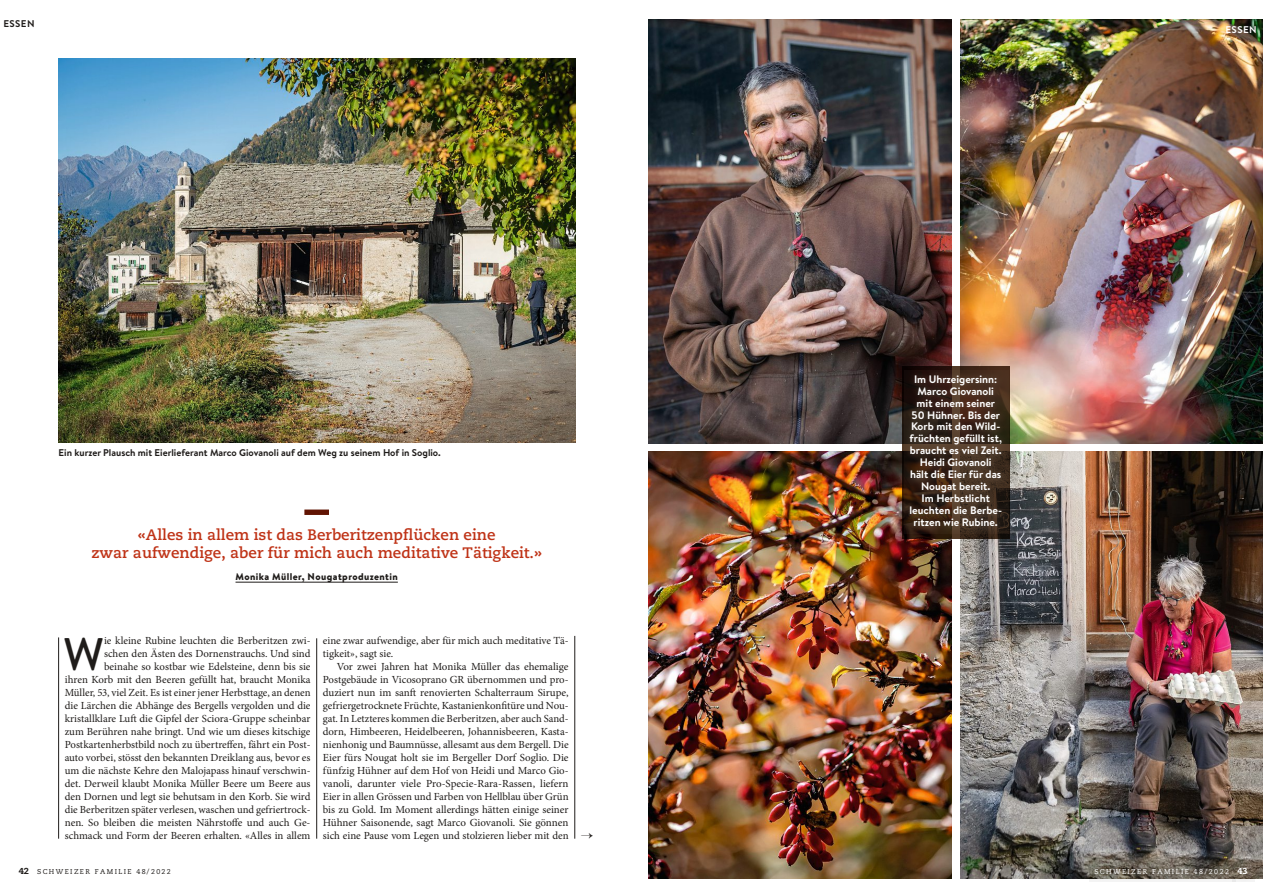
<style>
.page{position:relative;width:1263px;height:893px;background:#fff}
.page>*{position:absolute;margin:0;border:0;box-sizing:border-box;transform-origin:0 0}
.t1{font:45.6px "Brandon Text Medium OV CJXZWK";color:#1f1c1a}
.t2{font:15.15px/18.5px "Caecilia Bold OV CJXZWI";letter-spacing:.005em;color:#bf3317;text-align:center}
.t3{font:10.8px/13px "Minion Pro Regular OV CJXZWH";color:#1f1c1a;text-align:right}
.t4{font:10.8px/11.9px "Brandon Text Bold OV CJXZWD";color:#fff;text-align:center}
.t5{font:9.75px "Brandon Text Bold OV CJXZWD";color:#1f1c1a}
.t6{font:9.75px "Brandon Text Black OV CJXZWJ";letter-spacing:.045em;color:#1f1c1a}
.t7{font:9.75px "Brandon Grotesque Bold OV CJXZWB";letter-spacing:.04em;color:#fff}
.t8{font:9.75px "Brandon Grotesque Bold OV CJXZWB";letter-spacing:.04em;color:#1f1c1a}
.t9{font:7.05px "Caecilia Roman OV CJXZWE";letter-spacing:.2em;color:#1f1c1a}
.t10{font:7.05px "Caecilia Roman OV CJXZWE";letter-spacing:.2em;color:#fff}
.s1{font-family:"Caecilia Heavy OV CJXZWF";font-size:8.7px}
</style>
<div class="page">
<img style="left:960px;top:452px;width:303px;height:427px">
<img style="left:648px;top:20px;width:303px;height:424px">
<img style="left:648px;top:452px;width:303px;height:427px">
<img style="left:960px;top:20px;width:303px;height:424px">
<img style="left:59px;top:58px;width:517px;height:384px">
<svg style="left:902px;top:366px;width:107px;height:172px"></svg>
<hr style="left:574px;top:636px;width:1px;height:203px;background:#1f1c1a">
<hr style="left:316px;top:638px;width:1px;height:201px;background:#1f1c1a">
<hr style="left:58px;top:637px;width:1px;height:202px;background:#1f1c1a">
<hr style="left:235px;top:582px;width:163px;height:1px;background:#1f1c1a">
<div style="left:304px;top:509px;width:25px;height:6px;background:#611403"></div>
<div style="left:904px;top:370px;width:105px;height:164px;background:#85705c;opacity:.75"></div>
<div style="left:1232px;top:862px;width:22px;height:20px;background:#1f1c1a;opacity:.45"></div>
<div style="left:1089px;top:863px;width:147px;height:19px;background:#1f1c1a;opacity:.45"></div>
<p class="t8" style="left:3px;top:17px;width:33px">ESSEN</p>
<p class="t5" style="left:59px;top:446px;width:384px">Ein kurzer Plausch mit Eierlieferant Marco Giovanoli auf dem Weg zu seinem Hof in Soglio.</p>
<p class="t2" style="left:91px;top:525px;width:452px">«Alles in allem ist das Berberitzenpflücken eine<br>zwar aufwendige, aber für mich auch meditative Tätigkeit.»</p>
<p class="t6" style="left:235px;top:570px;width:164px">Monika Müller, Nougatproduzentin</p>
<p class="t4" style="left:909px;top:373px;width:94px">Im Uhrzeigersinn:<br>Marco Giovanoli mit einem seiner<br>50 Hühner. Bis der<br>Korb mit den Wild&shy;früchten gefüllt ist, braucht es viel Zeit.<br>Heidi Giovanoli<br>hält die Eier für das<br>Nougat bereit.<br>Im Herbstlicht leuchten die Berbe&shy;ritzen wie Rubine.</p>
<p class="t7" style="left:1225px;top:23px;width:33px">ESSEN</p>
<p class="t3" style="left:65px;top:634px;width:247px">ie kleine Rubine leuchten die Berberitzen zwi-<br>schen den Ästen des Dornenstrauchs. Und sind<br>beinahe so kostbar wie Edelsteine, denn bis sie<br>ihren Korb mit den Beeren gefüllt hat, braucht Monika Müller, 53, viel Zeit. Es ist einer jener Herbsttage, an denen die Lärchen die Abhänge des Bergells vergolden und die kristallklare Luft die Gipfel der Sciora-Gruppe scheinbar zum Berühren nahe bringt. Und wie um dieses kitschige Postkartenherbstbild noch zu übertreffen, fährt ein Post&shy;auto vorbei, stösst den bekannten Dreiklang aus, bevor es um die nächste Kehre den Malojapass hinauf verschwin&shy;det. Derweil klaubt Monika Müller Beere um Beere aus den Dornen und legt sie behutsam in den Korb. Sie wird die Berberitzen später verlesen, waschen und gefriertrock&shy;nen. So bleiben die meisten Nährstoffe und auch Ge&shy;schmack und Form der Beeren erhalten. «Alles in allem</p>
<p class="t9" style="left:19px;top:867px;width:154px"><span class="s1">42</span> SCHWEIZER FAMILIE 48/2022</p>
<p class="t10" style="left:1094px;top:867px;width:155px">SCHWEIZER FAMILIE 48/2022 <span class="s1">43</span></p>
<p class="t3" style="left:323px;top:634px;width:247px">eine zwar aufwendige, aber für mich auch meditative Tä-</p>
<p class="t3" style="left:323px;top:647px;width:72px">tigkeit», sagt sie.</p>
<p class="t3" style="left:337px;top:660px;width:233px">Vor zwei Jahren hat Monika Müller das ehemalige</p>
<p class="t3" style="left:323px;top:673px;width:247px">Postgebäude in Vicosoprano GR übernommen und pro-</p>
<p class="t3" style="left:323px;top:686px;width:247px">duziert nun im sanft renovierten Schalterraum Sirupe,</p>
<p class="t3" style="left:323px;top:699px;width:247px">gefriergetrocknete Früchte, Kastanienkonfitüre und Nou-</p>
<p class="t3" style="left:323px;top:712px;width:247px">gat. In Letzteres kommen die Berberitzen, aber auch Sand-</p>
<p class="t3" style="left:323px;top:725px;width:247px">dorn, Himbeeren, Heidelbeeren, Johannisbeeren, Kasta-</p>
<p class="t3" style="left:323px;top:738px;width:247px">nienhonig und Baumnüsse, allesamt aus dem Bergell. Die</p>
<p class="t3" style="left:323px;top:751px;width:247px">Eier fürs Nougat holt sie im Bergeller Dorf Soglio. Die</p>
<p class="t3" style="left:323px;top:764px;width:247px">fünfzig Hühner auf dem Hof von Heidi und Marco Gio-</p>
<p class="t3" style="left:323px;top:777px;width:247px">vanoli, darunter viele Pro-Specie-Rara-Rassen, liefern</p>
<p class="t3" style="left:323px;top:790px;width:247px">Eier in allen Grössen und Farben von Hellblau über Grün</p>
<p class="t3" style="left:323px;top:803px;width:247px">bis zu Gold. Im Moment allerdings hätten einige seiner</p>
<p class="t3" style="left:323px;top:816px;width:247px">Hühner Saisonende, sagt Marco Giovanoli. Sie gönnen</p>
<p class="t3" style="left:323px;top:829px;width:247px">sich eine Pause vom Legen und stolzieren lieber mit den</p>
<p class="t1" style="left:64px;top:622px;width:42px">W</p>
</div>
